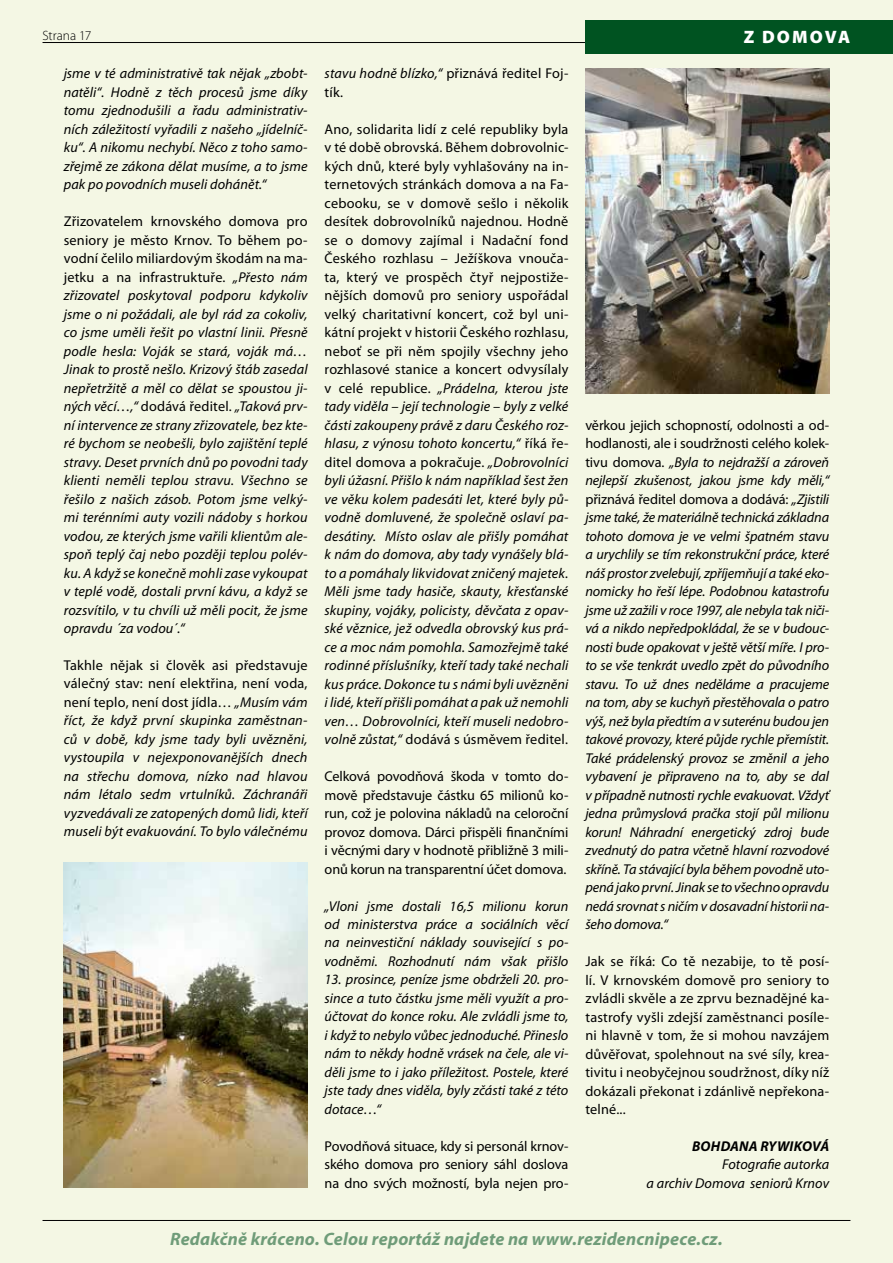
<style>
.page{position:relative;width:893px;height:1263px;background:#f4f7e4}
.page>*{position:absolute;margin:0;border:0;box-sizing:border-box;transform-origin:0 0}
.t1{font:italic 700 18px "Myriad Pro";letter-spacing:.01em;color:#6f9c79}
.t2{font:900 18px "Myriad Pro";letter-spacing:.12em;color:#fff}
.t3{font:italic 14.25px/18.5px "Myriad Pro";color:#000;text-align:justify}
.t4{font:14.25px/18.5px "Myriad Pro";letter-spacing:-.005em;color:#000;text-align:justify}
.t5{font:italic 700 14.25px "Myriad Pro";letter-spacing:.01em;color:#000}
.t6{font:300 13.5px "Myriad Pro";color:#000}
.s1{font-style:normal}
.s2{font-style:italic}
</style>
<div class="page">
<hr style="left:43px;top:42px;width:807px;height:1px;background:#000">
<div style="left:585px;top:20px;width:308px;height:33px;background:#005321"></div>
<hr style="left:43px;top:1220px;width:807px;height:1px;background:#000">
<img style="left:64px;top:862px;width:244px;height:325px">
<img style="left:585px;top:69px;width:244px;height:325px">
<p class="t6" style="left:43px;top:27px;width:50px">Strana 17</p>
<p class="t2" style="left:744px;top:25px;width:108px">Z DOMOVA</p>
<p class="t3" style="left:64px;top:64px;width:245px">jsme v té administrativě tak nějak „zbobt&shy;natěli“. Hodně z těch procesů jsme díky tomu zjednodušili a řadu administrativ&shy;ních záležitostí vyřadili z našeho „jídelníč&shy;ku“. A nikomu nechybí. Něco z toho samo&shy;zřejmě ze zákona dělat musíme, a to jsme pak po povodních museli dohánět.“</p>
<p class="t3" style="left:64px;top:212px;width:245px"><span class="s1">Zřizovatelem krnovského domova pro seniory je město Krnov. To během po&shy;vodní čelilo miliardovým škodám na ma&shy;jetku a na infrastruktuře.</span> „Přesto nám zřizovatel poskytoval podporu kdykoliv jsme o ni požádali, ale byl rád za cokoliv, co jsme uměli řešit po vlastní linii. Přesně podle hesla: Voják se stará, voják má… Jinak to prostě nešlo. Krizový štáb zasedal nepřetržitě a měl co dělat se spoustou ji&shy;ných věcí…,“ <span class="s1">dodává ředitel.</span> „Taková prv&shy;ní intervence ze strany zřizovatele, bez kte&shy;ré bychom se neobešli, bylo zajištění teplé stravy. Deset prvních dnů po povodni tady klienti neměli teplou stravu. Všechno se řešilo z našich zásob. Potom jsme velký&shy;mi terénními auty vozili nádoby s horkou vodou, ze kterých jsme vařili klientům ale&shy;spoň teplý čaj nebo později teplou polév&shy;ku. A když se konečně mohli zase vykoupat v teplé vodě, dostali první kávu, a když se rozsvítilo, v tu chvíli už měli pocit, že jsme opravdu ´za vodou´.“</p>
<p class="t3" style="left:64px;top:656px;width:245px"><span class="s1">Takhle nějak si člověk asi představuje válečný stav: není elektřina, není voda, není teplo, není dost jídla…</span> „Musím vám říct, že když první skupinka zaměstnan&shy;ců v době, kdy jsme tady byli uvězněni, vystoupila v nejexponovanějších dnech na střechu domova, nízko nad hlavou nám létalo sedm vrtulníků. Záchranáři vyzvedávali ze zatopených domů lidi, kteří museli být evakuování. To bylo válečnému</p>
<p class="t4" style="left:325px;top:64px;width:245px"><span class="s2">stavu hodně blízko,“</span> přiznává ředitel Foj&shy;tík.</p>
<p class="t3" style="left:325px;top:119px;width:245px"><span class="s1">Ano, solidarita lidí z celé republiky byla v té době obrovská. Během dobrovolnic&shy;kých dnů, které byly vyhlašovány na in&shy;ternetových stránkách domova a na Fa&shy;cebooku, se v domově sešlo i několik desítek dobrovolníků najednou. Hodně se o domovy zajímal i Nadační fond Českého rozhlasu – Ježíškova vnouča&shy;ta, který ve prospěch čtyř nejpostiže&shy;nějších domovů pro seniory uspořádal velký charitativní koncert, což byl uni&shy;kátní projekt v historii Českého rozhlasu, neboť se při něm spojily všechny jeho rozhlasové stanice a koncert odvysílaly v celé republice.</span> „Prádelna, kterou jste tady viděla – její technologie – byly z velké části zakoupeny právě z daru Českého roz&shy;hlasu, z výnosu tohoto koncertu,“ <span class="s1">říká ře&shy;ditel domova a pokračuje.</span> „Dobrovolníci byli úžasní. Přišlo k nám například šest žen ve věku kolem padesáti let, které byly pů&shy;vodně domluvené, že společně oslaví pa&shy;desátiny. Místo oslav ale přišly pomáhat k nám do domova, aby tady vynášely blá&shy;to a pomáhaly likvidovat zničený majetek.<br>Měli jsme tady hasiče, skauty, křesťanské skupiny, vojáky, policisty, děvčata z opav&shy;ské věznice, jež odvedla obrovský kus prá&shy;ce a moc nám pomohla. Samozřejmě také rodinné příslušníky, kteří tady také nechali kus práce. Dokonce tu s námi byli uvězněni i lidé, kteří přišli pomáhat a pak už nemohli ven… Dobrovolníci, kteří museli nedobro&shy;volně zůstat,“ <span class="s1">dodává s úsměvem ředitel.</span></p>
<p class="t4" style="left:325px;top:767px;width:245px">Celková povodňová škoda v tomto do&shy;mově představuje částku 65 milionů ko&shy;run, což je polovina nákladů na celoroční provoz domova. Dárci přispěli finančními i věcnými dary v hodnotě přibližně 3 mili&shy;onů korun na transparentní účet domova.</p>
<p class="t3" style="left:325px;top:896px;width:245px">„Vloni jsme dostali 16,5 milionu korun od ministerstva práce a sociálních věcí na neinvestiční náklady související s po&shy;vodněmi. Rozhodnutí nám však přišlo</p>
<p class="t3" style="left:325px;top:970px;width:245px">13. prosince, peníze jsme obdrželi 20. pro&shy;since a tuto částku jsme měli využít a pro&shy;účtovat do konce roku. Ale zvládli jsme to, i když to nebylo vůbec jednoduché. Přineslo nám to někdy hodně vrásek na čele, ale vi&shy;děli jsme to i jako příležitost. Postele, které jste tady dnes viděla, byly zčásti také z této dotace…“</p>
<p class="t4" style="left:325px;top:1137px;width:245px">Povodňová situace, kdy si personál krnov&shy;ského domova pro seniory sáhl doslova na dno svých možností, byla nejen pro-</p>
<p class="t3" style="left:585px;top:415px;width:245px"><span class="s1">věrkou jejich schopností, odolnosti a od&shy;hodlanosti, ale i soudržnosti celého kolek&shy;tivu domova.</span> „Byla to nejdražší a zároveň nejlepší zkušenost, jakou jsme kdy měli,“ <span class="s1">přiznává ředitel domova a dodává:</span> „Zjistili jsme také, že materiálně technická základna tohoto domova je ve velmi špatném stavu a urychlily se tím rekonstrukční práce, které náš prostor zvelebují, zpříjemňují a také eko&shy;nomicky ho řeší lépe. Podobnou katastrofu jsme už zažili v roce 1997, ale nebyla tak niči&shy;vá a nikdo nepředpokládal, že se v budouc&shy;nosti bude opakovat v ještě větší míře. I pro&shy;to se vše tenkrát uvedlo zpět do původního stavu. To už dnes neděláme a pracujeme na tom, aby se kuchyň přestěhovala o patro výš, než byla předtím a v suterénu budou jen takové provozy, které půjde rychle přemístit.<br>Také prádelenský provoz se změnil a jeho vybavení je připraveno na to, aby se dal v případně nutnosti rychle evakuovat. Vždyť jedna průmyslová pračka stojí půl milionu korun! Náhradní energetický zdroj bude zvednutý do patra včetně hlavní rozvodové skříně. Ta stávající byla během povodně uto&shy;pená jako první. Jinak se to všechno opravdu nedá srovnat s ničím v dosavadní historii na&shy;šeho domova.“</p>
<p class="t4" style="left:585px;top:952px;width:245px">Jak se říká: Co tě nezabije, to tě posí&shy;lí. V krnovském domově pro seniory to zvládli skvěle a ze zprvu beznadějné ka&shy;tastrofy vyšli zdejší zaměstnanci posíle&shy;ni hlavně v tom, že si mohou navzájem důvěřovat, spolehnout na své síly, krea&shy;tivitu i neobyčejnou soudržnost, díky níž dokázali překonat i zdánlivě nepřekona&shy;telné...</p>
<p class="t5" style="left:692px;top:1137px;width:139px">BOHDANA RYWIKOVÁ</p>
<p class="t3" style="left:647px;top:1155px;width:184px;text-align:right">Fotografie autorka<br>a archiv Domova seniorů Krnov</p>
<p class="t1" style="left:170px;top:1227px;width:554px">Redakčně kráceno. Celou reportáž najdete na www.rezidencnipece.cz.</p>
</div>
